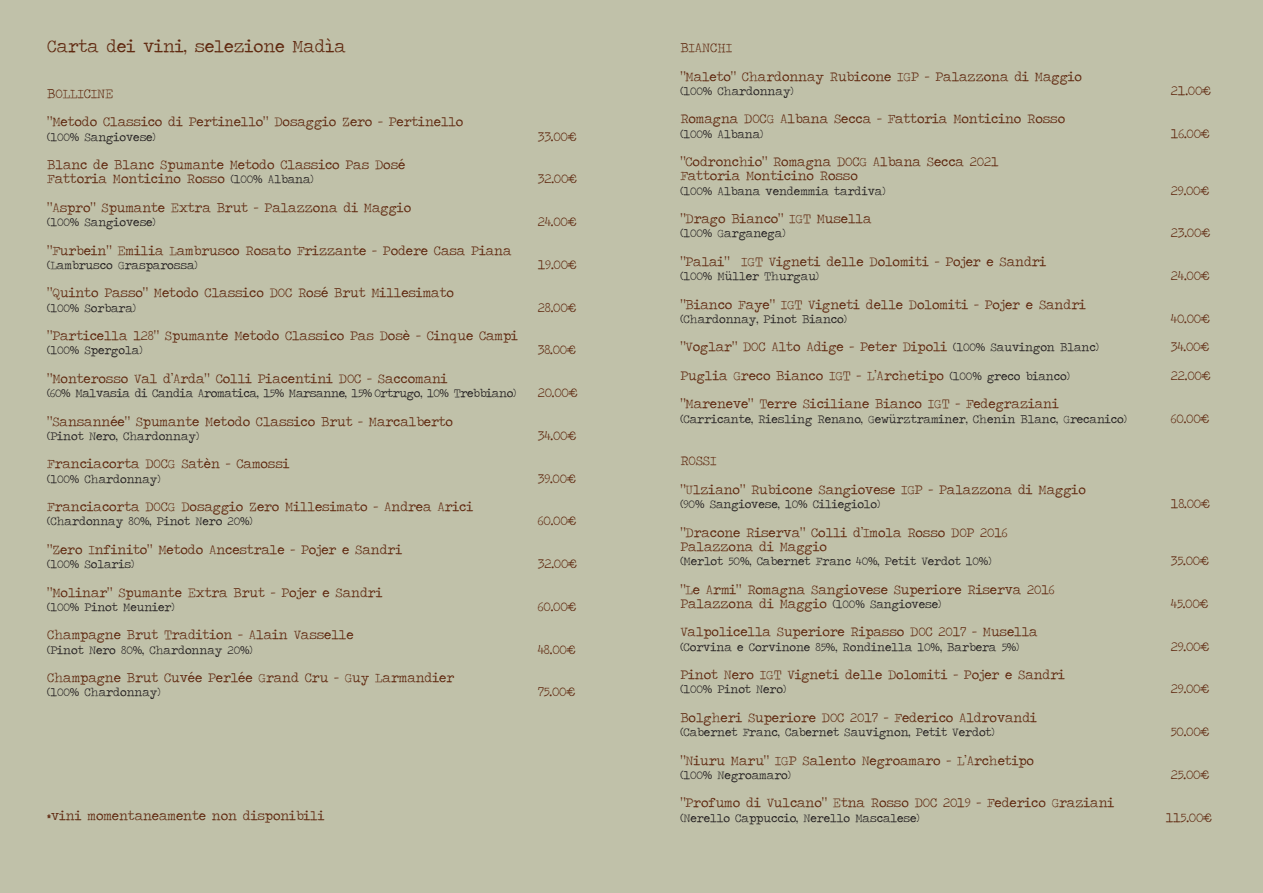
<style>
.page{position:relative;width:1263px;height:893px;background:#c0c1a9}
.page>*{position:absolute;margin:0;border:0;box-sizing:border-box;transform-origin:0 0}
.t1{font:18px "Traveling Typewriter";letter-spacing:-.005em;color:#5f280f}
.t2{font:13.5px/14.2px "Traveling Typewriter";letter-spacing:-.005em;color:#5f280f}
.t3{font:12px "Traveling Typewriter";letter-spacing:-.005em;color:#231f20}
.t4{font:12px "Traveling Typewriter";letter-spacing:-.025em;color:#231f20}
.s1{font-family:"Myriad Pro"}
.s2{font-size:12px;color:#231f20}
.s3{font-family:"Myriad Pro";font-size:12px;color:#231f20}
</style>
<div class="page">
<h1 class="t1" style="left:47px;top:35px;width:300px">Carta dei vini, selezione Madìa</h1>
<p class="t2" style="left:47px;top:79px;width:418px;line-height:28.5px">BOLLICINE<br>“Metodo Classico di Pertinello” Dosaggio Zero - Pertinello</p>
<p class="t3" style="left:47px;top:129px;width:110px">(100<span class="s1">%</span> Sangiovese)</p>
<p class="t2" style="left:538px;top:129px;width:40px">33.00€</p>
<p class="t2" style="left:47px;top:157px;width:360px">Blanc de Blanc Spumante Metodo Classico Pas Dosé<br>Fattoria Monticino Rosso <span class="s2">(100</span><span class="s3">%</span> <span class="s2">Albana)</span></p>
<p class="t2" style="left:538px;top:171px;width:41px">32.00€</p>
<p class="t2" style="left:47px;top:200px;width:365px">“Aspro” Spumante Extra Brut - Palazzona di Maggio</p>
<p class="t3" style="left:47px;top:214px;width:110px">(100<span class="s1">%</span> Sangiovese)</p>
<p class="t2" style="left:538px;top:214px;width:40px">24.00€</p>
<p class="t2" style="left:47px;top:243px;width:466px">“Furbein” Emilia Lambrusco Rosato Frizzante - Podere Casa Piana</p>
<p class="t3" style="left:47px;top:257px;width:152px">(Lambrusco Grasparossa)</p>
<p class="t2" style="left:538px;top:257px;width:40px">19.00€</p>
<p class="t2" style="left:47px;top:285px;width:408px">“Quinto Passo” Metodo Classico DOC Rosé Brut Millesimato</p>
<p class="t3" style="left:47px;top:300px;width:90px">(100<span class="s1">%</span> Sorbara)</p>
<p class="t2" style="left:538px;top:300px;width:40px">28.00€</p>
<p class="t2" style="left:47px;top:328px;width:472px">“Particella 128” Spumante Metodo Classico Pas Dosè - Cinque Campi</p>
<p class="t3" style="left:47px;top:343px;width:97px">(100<span class="s1">%</span> Spergola)</p>
<p class="t2" style="left:538px;top:342px;width:40px">38.00€</p>
<p class="t2" style="left:47px;top:371px;width:402px">“Monterosso Val d’Arda” Colli Piacentini DOC - Saccomani</p>
<p class="t4" style="left:47px;top:385px;width:470px">(60<span class="s1">%</span> Malvasia di Candia Aromatica, 15<span class="s1">%</span> Marsanne, 15<span class="s1">%</span> Ortrugo, 10<span class="s1">%</span> Trebbiano)</p>
<p class="t2" style="left:538px;top:385px;width:41px">20.00€</p>
<p class="t2" style="left:47px;top:414px;width:407px">“Sansannée” Spumante Metodo Classico Brut - Marcalberto</p>
<p class="t3" style="left:47px;top:428px;width:153px">(Pinot Nero, Chardonnay)</p>
<p class="t2" style="left:538px;top:428px;width:40px">34.00€</p>
<p class="t2" style="left:47px;top:456px;width:244px">Franciacorta DOCG Satèn - Camossi</p>
<p class="t3" style="left:47px;top:471px;width:115px">(100<span class="s1">%</span> Chardonnay)</p>
<p class="t2" style="left:538px;top:471px;width:40px">39.00€</p>
<p class="t2" style="left:47px;top:499px;width:427px">Franciacorta DOCG Dosaggio Zero Millesimato - Andrea Arici</p>
<p class="t3" style="left:47px;top:514px;width:207px">(Chardonnay 80<span class="s1">%</span>, Pinot Nero 20<span class="s1">%</span>)</p>
<p class="t2" style="left:538px;top:513px;width:40px">60.00€</p>
<p class="t2" style="left:47px;top:542px;width:356px">“Zero Infinito” Metodo Ancestrale - Pojer e Sandri</p>
<p class="t3" style="left:47px;top:556px;width:88px">(100<span class="s1">%</span> Solaris)</p>
<p class="t2" style="left:538px;top:556px;width:41px">32.00€</p>
<p class="t2" style="left:47px;top:585px;width:337px">“Molinar” Spumante Extra Brut - Pojer e Sandri</p>
<p class="t3" style="left:47px;top:599px;width:129px">(100<span class="s1">%</span> Pinot Meunier)</p>
<p class="t2" style="left:538px;top:599px;width:40px">60.00€</p>
<p class="t2" style="left:47px;top:627px;width:308px">Champagne Brut Tradition - Alain Vasselle</p>
<p class="t3" style="left:47px;top:642px;width:207px">(Pinot Nero 80<span class="s1">%</span>, Chardonnay 20<span class="s1">%</span>)</p>
<p class="t2" style="left:538px;top:642px;width:39px">48.00€</p>
<p class="t2" style="left:47px;top:670px;width:408px">Champagne Brut Cuvée Perlée Grand Cru - Guy Larmandier</p>
<p class="t3" style="left:47px;top:685px;width:115px">(100<span class="s1">%</span> Chardonnay)</p>
<p class="t2" style="left:538px;top:684px;width:39px">75.00€</p>
<p class="t2" style="left:680px;top:33px;width:403px;line-height:28.5px">BIANCHI<br>“Maleto” Chardonnay Rubicone IGP - Palazzona di Maggio</p>
<p class="t3" style="left:680px;top:83px;width:115px">(100<span class="s1">%</span> Chardonnay)</p>
<p class="t2" style="left:1171px;top:83px;width:42px">21.00€</p>
<p class="t2" style="left:680px;top:111px;width:386px">Romagna DOCG Albana Secca - Fattoria Monticino Rosso</p>
<p class="t3" style="left:680px;top:126px;width:84px">(100<span class="s1">%</span> Albana)</p>
<p class="t2" style="left:1171px;top:126px;width:40px">16.00€</p>
<p class="t2" style="left:680px;top:154px;width:320px">“Codronchio” Romagna DOCG Albana Secca 2021<br>Fattoria Monticino Rosso</p>
<p class="t3" style="left:680px;top:183px;width:206px">(100<span class="s1">%</span> Albana vendemmia tardiva)</p>
<p class="t2" style="left:1171px;top:183px;width:40px">29.00€</p>
<p class="t2" style="left:680px;top:211px;width:193px">“Drago Bianco” IGT Musella</p>
<p class="t3" style="left:680px;top:226px;width:107px">(100<span class="s1">%</span> Garganega)</p>
<p class="t2" style="left:1171px;top:225px;width:41px">23.00€</p>
<p class="t2" style="left:680px;top:254px;width:368px">“Palai” IGT Vigneti delle Dolomiti - Pojer e Sandri</p>
<p class="t3" style="left:680px;top:268px;width:140px">(100<span class="s1">%</span> Müller Thurgau)</p>
<p class="t2" style="left:1171px;top:268px;width:40px">24.00€</p>
<p class="t2" style="left:680px;top:297px;width:407px">“Bianco Faye” IGT Vigneti delle Dolomiti - Pojer e Sandri</p>
<p class="t3" style="left:680px;top:311px;width:168px">(Chardonnay, Pinot Bianco)</p>
<p class="t2" style="left:1171px;top:311px;width:41px">40.00€</p>
<p class="t2" style="left:680px;top:339px;width:420px">“Voglar” DOC Alto Adige - Peter Dipoli <span class="s2">(100</span><span class="s3">%</span> <span class="s2">Sauvingon Blanc)</span></p>
<p class="t2" style="left:1171px;top:339px;width:40px">34.00€</p>
<p class="t2" style="left:680px;top:368px;width:391px">Puglia Greco Bianco IGT - L’Archetipo <span class="s2">(100</span><span class="s3">%</span> <span class="s2">greco bianco)</span></p>
<p class="t2" style="left:1171px;top:368px;width:41px">22.00€</p>
<p class="t2" style="left:680px;top:396px;width:380px">“Mareneve” Terre Siciliane Bianco IGT - Fedegraziani</p>
<p class="t3" style="left:680px;top:411px;width:448px">(Carricante, Riesling Renano, Gewürztraminer, Chenin Blanc, Grecanico)</p>
<p class="t2" style="left:1171px;top:411px;width:40px">60.00€</p>
<p class="t2" style="left:680px;top:446px;width:407px;line-height:28.5px">ROSSI<br>“Ulziano” Rubicone Sangiovese IGP - Palazzona di Maggio</p>
<p class="t3" style="left:680px;top:496px;width:201px">(90<span class="s1">%</span> Sangiovese, 10<span class="s1">%</span> Ciliegiolo)</p>
<p class="t2" style="left:1171px;top:496px;width:41px">18.00€</p>
<p class="t2" style="left:680px;top:525px;width:329px">“Dracone Riserva” Colli d’Imola Rosso DOP 2016<br>Palazzona di Maggio</p>
<p class="t3" style="left:680px;top:553px;width:312px">(Merlot 50<span class="s1">%</span>, Cabernet Franc 40<span class="s1">%</span>, Petit Verdot 10<span class="s1">%</span>)</p>
<p class="t2" style="left:1171px;top:553px;width:40px">35.00€</p>
<p class="t2" style="left:680px;top:582px;width:376px">“Le Armi” Romagna Sangiovese Superiore Riserva 2016<br>Palazzona di Maggio <span class="s2">(100</span><span class="s3">%</span> <span class="s2">Sangiovese)</span></p>
<p class="t2" style="left:1171px;top:596px;width:39px">45.00€</p>
<p class="t2" style="left:680px;top:624px;width:359px">Valpolicella Superiore Ripasso DOC 2017 - Musella</p>
<p class="t3" style="left:680px;top:639px;width:340px">(Corvina e Corvinone 85<span class="s1">%</span>, Rondinella 10<span class="s1">%</span>, Barbera 5<span class="s1">%</span>)</p>
<p class="t2" style="left:1171px;top:639px;width:40px">29.00€</p>
<p class="t2" style="left:680px;top:667px;width:386px">Pinot Nero IGT Vigneti delle Dolomiti - Pojer e Sandri</p>
<p class="t3" style="left:680px;top:682px;width:107px">(100<span class="s1">%</span> Pinot Nero)</p>
<p class="t2" style="left:1171px;top:681px;width:40px">29.00€</p>
<p class="t2" style="left:680px;top:710px;width:358px">Bolgheri Superiore DOC 2017 - Federico Aldrovandi</p>
<p class="t3" style="left:680px;top:724px;width:316px">(Cabernet Franc, Cabernet Sauvignon, Petit Verdot)</p>
<p class="t2" style="left:1171px;top:724px;width:40px">50.00€</p>
<p class="t2" style="left:680px;top:753px;width:355px">“Niuru Maru” IGP Salento Negroamaro - L’Archetipo</p>
<p class="t3" style="left:680px;top:767px;width:112px">(100<span class="s1">%</span> Negroamaro)</p>
<p class="t2" style="left:1171px;top:767px;width:40px">25.00€</p>
<p class="t2" style="left:680px;top:795px;width:435px">“Profumo di Vulcano” Etna Rosso DOC 2019 - Federico Graziani</p>
<p class="t2" style="left:47px;top:808px;width:279px">*vini momentaneamente non disponibili</p>
<p class="t3" style="left:680px;top:810px;width:241px">(Nerello Cappuccio, Nerello Mascalese)</p>
<p class="t2" style="left:1166px;top:810px;width:48px">115.00€</p>
</div>
